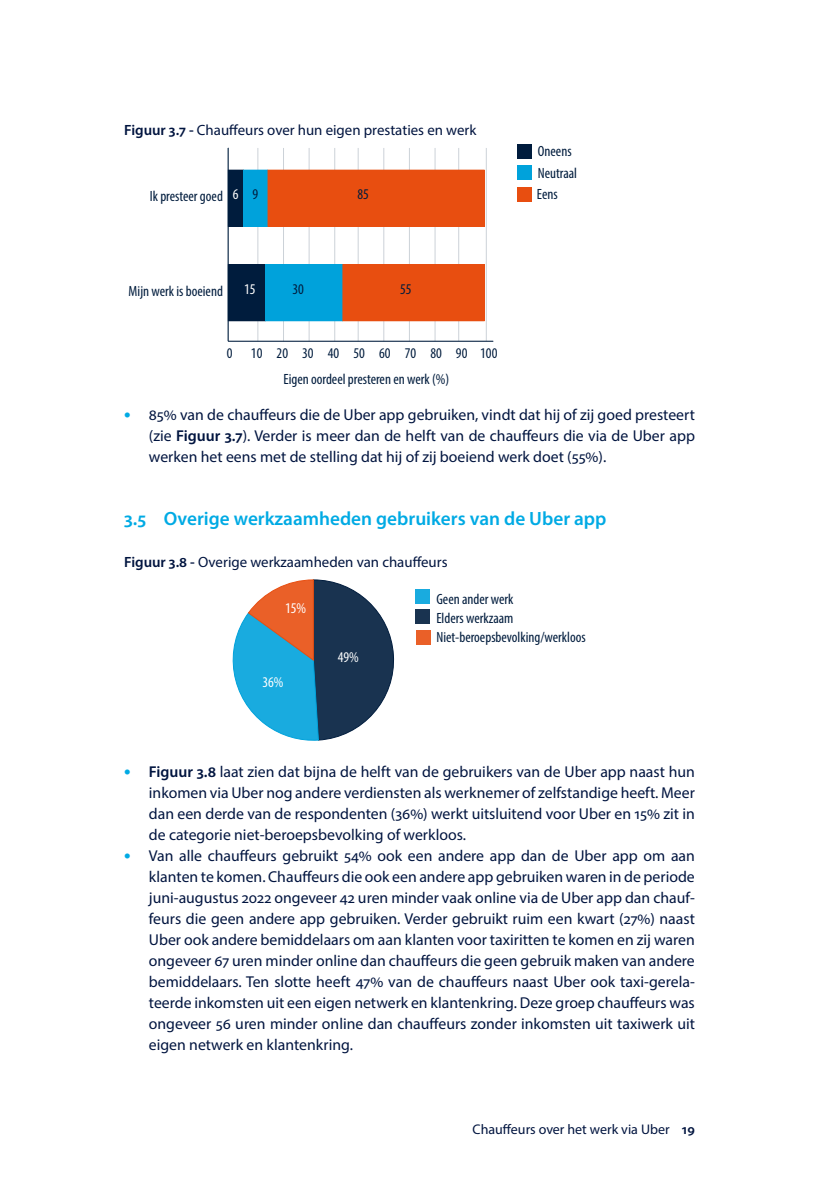
<style>
.page{position:relative;width:819px;height:1191px;background:#fff}
.page>*{position:absolute;margin:0;border:0;box-sizing:border-box;transform-origin:0 0}
.t1{font:600 19.25px "Myriad Pro";color:#00aae4}
.t2{font:15.75px/21px "Myriad Pro";color:#00143f;text-align:justify}
.t3{font:condensed 14.88px/21.5px "Myriad Pro";color:#001c3d}
.t4{font:14.88px "Myriad Pro";color:#00143f}
.t5{font:condensed 14.88px "Myriad Pro";color:#fff}
.t6{font:14px "Myriad Pro";color:#00143f}
.s1{font-weight:600}
.s2{color:#001c3d}
.s3{font-weight:700;font-size:19.25px;color:#00aae4}
</style>
<div class="page">
<hr style="left:257px;top:148px;width:1px;height:193px;background:#ccd2d8">
<hr style="left:283px;top:148px;width:1px;height:193px;background:#ccd2d8">
<hr style="left:308px;top:148px;width:1px;height:193px;background:#ccd2d8">
<hr style="left:334px;top:148px;width:1px;height:193px;background:#ccd2d8">
<hr style="left:358px;top:148px;width:1px;height:193px;background:#ccd2d8">
<hr style="left:383px;top:148px;width:1px;height:193px;background:#ccd2d8">
<hr style="left:409px;top:148px;width:1px;height:193px;background:#ccd2d8">
<hr style="left:434px;top:148px;width:1px;height:193px;background:#ccd2d8">
<hr style="left:458px;top:148px;width:1px;height:193px;background:#ccd2d8">
<hr style="left:486px;top:148px;width:1px;height:193px;background:#ccd2d8">
<div style="left:228px;top:264px;width:37px;height:57px;background:#001c3d"></div>
<div style="left:265px;top:264px;width:77px;height:57px;background:#00a2db"></div>
<div style="left:342px;top:264px;width:142px;height:57px;background:#e84e10"></div>
<div style="left:228px;top:170px;width:15px;height:56px;background:#001c3d"></div>
<div style="left:243px;top:170px;width:25px;height:56px;background:#00a2db"></div>
<div style="left:268px;top:170px;width:216px;height:56px;background:#e84e10"></div>
<div style="left:267px;top:170px;width:217px;height:57px;border:1px solid #e84e10"></div>
<hr style="left:228px;top:341px;width:265px;height:1px;background:#001c3d">
<hr style="left:228px;top:148px;width:1px;height:193px;background:#001c3d">
<div style="left:517px;top:144px;width:15px;height:15px;background:#001c3d"></div>
<div style="left:517px;top:165px;width:15px;height:15px;background:#00a2db"></div>
<div style="left:517px;top:187px;width:15px;height:15px;background:#e84e10"></div>
<svg style="left:232px;top:579px;width:163px;height:162px"></svg>
<div style="left:415px;top:609px;width:15px;height:15px;background:#193350"></div>
<div style="left:415px;top:588px;width:15px;height:15px;background:#19abdf"></div>
<div style="left:416px;top:630px;width:15px;height:15px;background:#ea6028"></div>
<p class="t4" style="left:124px;top:121px;width:354px"><span class="s1">Figuur 3.7 -</span> Chauffeurs over hun eigen prestaties en werk</p>
<p class="t3" style="left:150px;top:185px;width:75px">Ik presteer goed</p>
<p class="t5" style="left:233px;top:185px;width:27px">6 <span class="s2">9</span></p>
<p class="t3" style="left:357px;top:183px;width:13px">85</p>
<p class="t3" style="left:129px;top:280px;width:96px">Mijn werk is boeiend</p>
<p class="t5" style="left:244px;top:280px;width:13px">15</p>
<p class="t3" style="left:292px;top:278px;width:13px">30</p>
<p class="t3" style="left:400px;top:278px;width:13px">55</p>
<p class="t3" style="left:227px;top:340px;width:272px;line-height:25.7px;text-align:center">0 10 20 30 40 50 60 70 80 90 100<br>Eigen oordeel presteren en werk (%)</p>
<p class="t3" style="left:537px;top:140px;width:42px">Oneens<br>Neutraal<br>Eens</p>
<p class="t2" style="left:149px;top:404px;width:547px;text-indent:-25px"><span class="s3">•</span> 85% van de chauffeurs die de Uber app gebruiken, vindt dat hij of zij goed presteert (zie <span class="s1">Figuur 3.7</span>). Verder is meer dan de helft van de chauffeurs die via de Uber app werken het eens met de stelling dat hij of zij boeiend werk doet (55%).</p>
<p class="t1" style="left:124px;top:506px;width:484px">3.5 Overige werkzaamheden gebruikers van de Uber app</p>
<p class="t4" style="left:124px;top:553px;width:325px"><span class="s1">Figuur 3.8 -</span> Overige werkzaamheden van chauffeurs</p>
<p class="t5" style="left:285px;top:599px;width:23px">15%</p>
<p class="t3" style="left:436px;top:589px;width:151px;line-height:19.2px">Geen ander werk<br>Elders werkzaam<br>Niet-beroepsbevolking/werkloos</p>
<p class="t5" style="left:262px;top:672px;width:23px">36%</p>
<p class="t5" style="left:338px;top:648px;width:23px">49%</p>
<p class="t2" style="left:149px;top:761px;width:547px;text-indent:-25px"><span class="s3">•</span> <span class="s1">Figuur 3.8</span> laat zien dat bijna de helft van de gebruikers van de Uber app naast hun inkomen via Uber nog andere verdiensten als werknemer of zelfstandige heeft. Meer dan een derde van de respondenten (36%) werkt uitsluitend voor Uber en 15% zit in de categorie niet-beroepsbevolking of werkloos.</p>
<p class="t2" style="left:149px;top:845px;width:547px;text-indent:-25px"><span class="s3">•</span> Van alle chauffeurs gebruikt 54% ook een andere app dan de Uber app om aan klanten te komen. Chauffeurs die ook een andere app gebruiken waren in de periode juni-augustus 2022 ongeveer 42 uren minder vaak online via de Uber app dan chauf&shy;feurs die geen andere app gebruiken. Verder gebruikt ruim een kwart (27%) naast Uber ook andere bemiddelaars om aan klanten voor taxiritten te komen en zij waren ongeveer 67 uren minder online dan chauffeurs die geen gebruik maken van andere bemiddelaars. Ten slotte heeft 47% van de chauffeurs naast Uber ook taxi-gerela&shy;teerde inkomsten uit een eigen netwerk en klantenkring. Deze groep chauffeurs was ongeveer 56 uren minder online dan chauffeurs zonder inkomsten uit taxiwerk uit eigen netwerk en klantenkring.</p>
<p class="t6" style="left:472px;top:1121px;width:224px">Chauffeurs over het werk via Uber <span class="s1">19</span></p>
</div>
